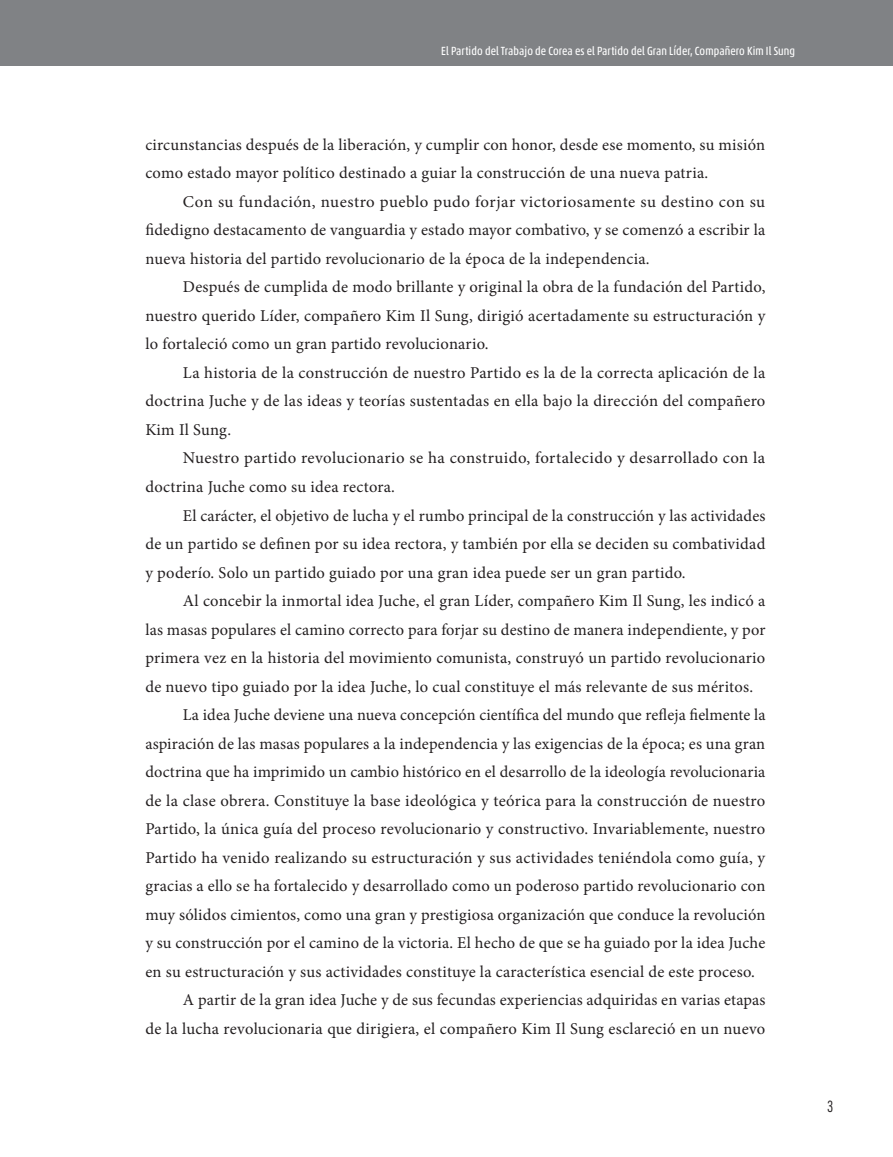
<style>
.page{position:relative;width:893px;height:1157px;background:#fff}
.page>*{position:absolute;margin:0;border:0;box-sizing:border-box;transform-origin:0 0}
.t1{font:16.5px/28.5px "Minion Pro";letter-spacing:.015em;color:#231f20;text-align:justify}
.t2{font:300 condensed 15px "Futura Std";color:#231f20}
.t3{font:condensed 12px "Akko Pro";letter-spacing:.01em;color:#fff}
</style>
<div class="page">
<div style="left:0;top:0;width:893px;height:66px;background:#808285"></div>
<p class="t3" style="left:441px;top:43px;width:356px">El Partido del Trabajo de Corea es el Partido del Gran Líder, Compañero Kim Il Sung</p>
<p class="t1" style="left:145px;top:130px;width:621px">circunstancias después de la liberación, y cumplir con honor, desde ese momento, su misión como estado mayor político destinado a guiar la construcción de una nueva patria.</p>
<p class="t1" style="left:145px;top:187px;width:621px;text-indent:38px">Con su fundación, nuestro pueblo pudo forjar victoriosamente su destino con su fidedigno destacamento de vanguardia y estado mayor combativo, y se comenzó a escribir la nueva historia del partido revolucionario de la época de la independencia.</p>
<p class="t1" style="left:145px;top:273px;width:622px;text-indent:38px">Después de cumplida de modo brillante y original la obra de la fundación del Partido, nuestro querido Líder, compañero Kim Il Sung, dirigió acertadamente su estructuración y lo fortaleció como un gran partido revolucionario.</p>
<p class="t1" style="left:145px;top:358px;width:622px;text-indent:38px">La historia de la construcción de nuestro Partido es la de la correcta aplicación de la doctrina Juche y de las ideas y teorías sustentadas en ella bajo la dirección del compañero Kim Il Sung.</p>
<p class="t1" style="left:145px;top:444px;width:621px;text-indent:38px">Nuestro partido revolucionario se ha construido, fortalecido y desarrollado con la doctrina Juche como su idea rectora.</p>
<p class="t1" style="left:145px;top:501px;width:622px;text-indent:38px">El carácter, el objetivo de lucha y el rumbo principal de la construcción y las actividades de un partido se definen por su idea rectora, y también por ella se deciden su combatividad y poderío. Solo un partido guiado por una gran idea puede ser un gran partido.</p>
<p class="t1" style="left:183px;top:586px;width:584px">Al concebir la inmortal idea Juche, el gran Líder, compañero Kim Il Sung, les indicó a</p>
<p class="t1" style="left:145px;top:615px;width:622px">las masas populares el camino correcto para forjar su destino de manera independiente, y por</p>
<p class="t1" style="left:145px;top:643px;width:621px">primera vez en la historia del movimiento comunista, construyó un partido revolucionario</p>
<p class="t1" style="left:145px;top:672px;width:609px">de nuevo tipo guiado por la idea Juche, lo cual constituye el más relevante de sus méritos.</p>
<p class="t1" style="left:183px;top:700px;width:584px">La idea Juche deviene una nueva concepción científica del mundo que refleja fielmente la</p>
<p class="t1" style="left:145px;top:729px;width:621px">aspiración de las masas populares a la independencia y las exigencias de la época; es una gran</p>
<p class="t1" style="left:145px;top:757px;width:622px">doctrina que ha imprimido un cambio histórico en el desarrollo de la ideología revolucionaria</p>
<p class="t1" style="left:145px;top:786px;width:621px">de la clase obrera. Constituye la base ideológica y teórica para la construcción de nuestro</p>
<p class="t1" style="left:145px;top:814px;width:621px">Partido, la única guía del proceso revolucionario y constructivo. Invariablemente, nuestro</p>
<p class="t1" style="left:145px;top:843px;width:621px">Partido ha venido realizando su estructuración y sus actividades teniéndola como guía, y</p>
<p class="t1" style="left:145px;top:871px;width:621px">gracias a ello se ha fortalecido y desarrollado como un poderoso partido revolucionario con</p>
<p class="t1" style="left:145px;top:900px;width:622px">muy sólidos cimientos, como una gran y prestigiosa organización que conduce la revolución</p>
<p class="t1" style="left:145px;top:928px;width:621px">y su construcción por el camino de la victoria. El hecho de que se ha guiado por la idea Juche</p>
<p class="t1" style="left:145px;top:957px;width:611px">en su estructuración y sus actividades constituye la característica esencial de este proceso.</p>
<p class="t1" style="left:183px;top:985px;width:584px">A partir de la gran idea Juche y de sus fecundas experiencias adquiridas en varias etapas</p>
<p class="t1" style="left:145px;top:1014px;width:621px">de la lucha revolucionaria que dirigiera, el compañero Kim Il Sung esclareció en un nuevo</p>
<p class="t2" style="left:827px;top:1097px;width:8px">3</p>
</div>
